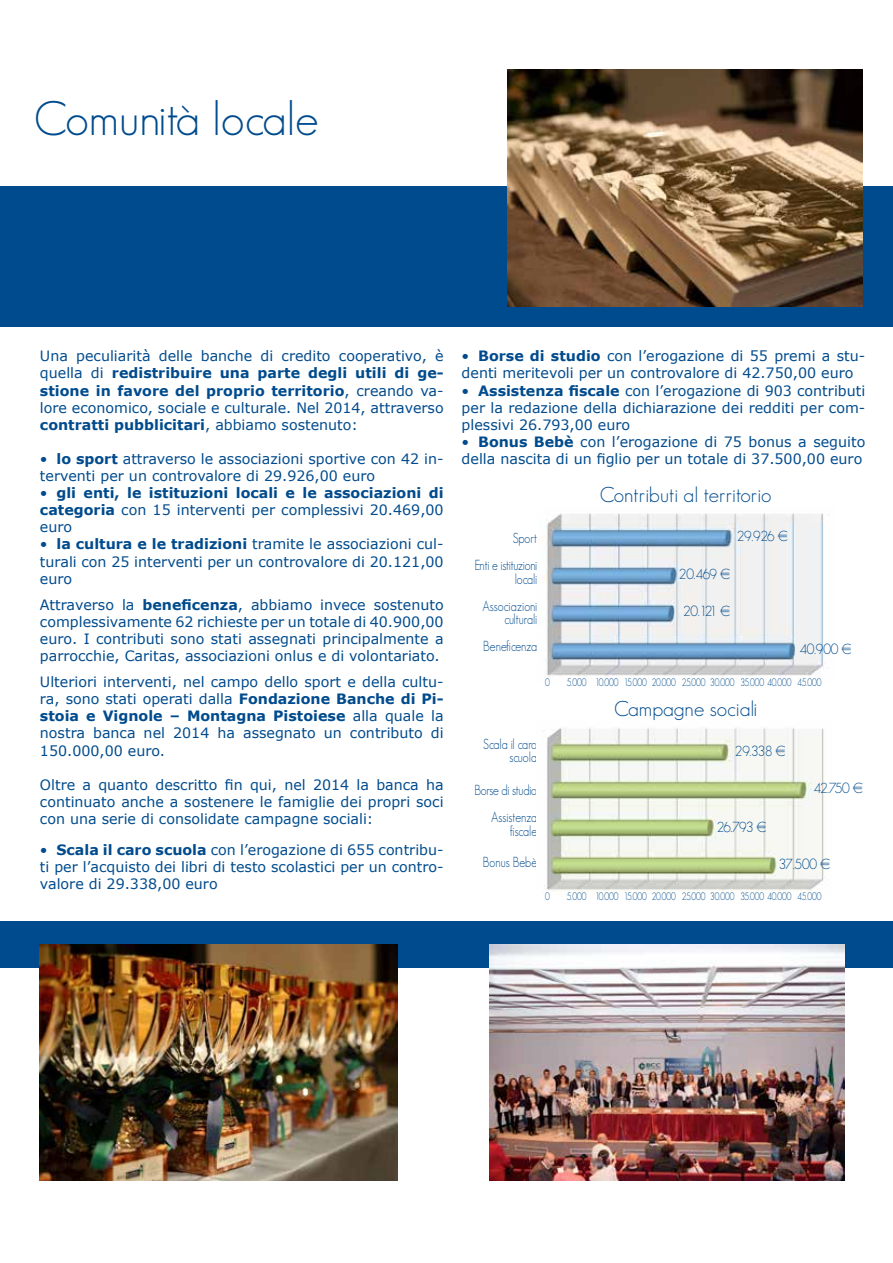
<style>
.page{position:relative;width:893px;height:1263px;background:#fff}
.page>*{position:absolute;margin:0;border:0;box-sizing:border-box;transform-origin:0 0}
.t1{font:300 47.25px "Geosans";color:#004b8d}
.t2{font:300 21px "Geosans";color:#004b8d}
.t3{font:14.25px/17.1px "Verdana";color:#004b8d;text-align:justify}
.t4{font:700 14.25px/17.1px "Verdana";color:#004b8d;text-align:justify}
.t5{font:300 14.25px/27px "Geosans";color:#004b8d;text-align:right;scale:.83 1}
.t6{font:300 14.25px "Geosans";color:#004b8d;scale:.96 1}
.t7{font:300 14.25px/27px "Geosans";letter-spacing:-.02em;color:#004b8d;text-align:right;scale:.83 1}
.t8{font:300 10.5px "Geosans";color:#004b8d;scale:.8 1}
.s1{font-weight:700}
.s2{font-weight:400}
</style>
<div class="page">
<div style="left:0;top:186px;width:893px;height:141px;background:#004b8d"></div>
<div style="left:0;top:921px;width:893px;height:46px;background:#004b8d"></div>
<img style="left:489px;top:944px;width:356px;height:237px">
<img style="left:40px;top:944px;width:357px;height:237px">
<img style="left:508px;top:70px;width:355px;height:236px">
<img style="left:544px;top:513px;width:280px;height:164px">
<img style="left:543px;top:728px;width:282px;height:164px">
<h1 class="t1" style="left:34px;top:92px;width:286px">Comunità locale</h1>
<p class="t3" style="left:40px;top:347px;width:405px">Una peculiarità delle banche di credito cooperativo, è quella di <span class="s1">redistribuire una parte degli utili di ge&shy;stione in favore del proprio territorio</span>, creando va&shy;lore economico, sociale e culturale. Nel 2014, attraverso <span class="s1">contratti pubblicitari</span>, abbiamo sostenuto:</p>
<p class="t3" style="left:40px;top:450px;width:405px">• <span class="s1">lo sport</span> attraverso le associazioni sportive con 42 in&shy;terventi per un controvalore di 29.926,00 euro</p>
<p class="t4" style="left:40px;top:484px;width:405px"><span class="s2">•</span> gli enti, le istituzioni locali e le associazioni di categoria <span class="s2">con 15 interventi per complessivi 20.469,00 euro</span></p>
<p class="t3" style="left:40px;top:535px;width:405px">• <span class="s1">la cultura e le tradizioni</span> tramite le associazioni cul&shy;turali con 25 interventi per un controvalore di 20.121,00 euro</p>
<p class="t3" style="left:40px;top:595px;width:405px">Attraverso la <span class="s1">beneficenza</span>, abbiamo invece sostenuto complessivamente 62 richieste per un totale di 40.900,00 euro. I contributi sono stati assegnati principalmente a parrocchie, Caritas, associazioni onlus e di volontariato.</p>
<p class="t3" style="left:40px;top:673px;width:405px">Ulteriori interventi, nel campo dello sport e della cultu&shy;ra, sono stati operati dalla <span class="s1">Fondazione Banche di Pi&shy;stoia e Vignole – Montagna Pistoiese</span> alla quale la nostra banca nel 2014 ha assegnato un contributo di 150.000,00 euro.</p>
<p class="t3" style="left:40px;top:775px;width:405px">Oltre a quanto descritto fin qui, nel 2014 la banca ha continuato anche a sostenere le famiglie dei propri soci con una serie di consolidate campagne sociali:</p>
<p class="t3" style="left:40px;top:840px;width:405px">• <span class="s1">Scala il caro scuola</span> con l’erogazione di 655 contribu&shy;ti per l’acquisto dei libri di testo scolastici per un contro&shy;valore di 29.338,00 euro</p>
<p class="t3" style="left:462px;top:347px;width:405px">• <span class="s1">Borse di studio</span> con l’erogazione di 55 premi a stu&shy;denti meritevoli per un controvalore di 42.750,00 euro</p>
<p class="t3" style="left:462px;top:381px;width:405px">• <span class="s1">Assistenza fiscale</span> con l’erogazione di 903 contributi per la redazione della dichiarazione dei redditi per com&shy;plessivi 26.793,00 euro</p>
<p class="t3" style="left:462px;top:433px;width:405px">• <span class="s1">Bonus Bebè</span> con l’erogazione di 75 bonus a seguito della nascita di un figlio per un totale di 37.500,00 euro</p>
<h2 class="t2" style="left:600px;top:483px;width:173px">Contributi al territorio</h2>
<p class="t7" style="left:475px;top:525px;width:77px">Sport<br>Enti e istituzioni</p>
<p class="t5" style="left:482px;top:565px;width:67px">locali<br>Associazioni</p>
<p class="t5" style="left:483px;top:606px;width:66px">culturali<br>Beneficenza</p>
<p class="t6" style="left:737px;top:529px;width:54px">29.926 €</p>
<p class="t6" style="left:679px;top:566px;width:55px">20.469 €</p>
<p class="t6" style="left:683px;top:603px;width:50px">20.121 €</p>
<p class="t6" style="left:799px;top:641px;width:56px">40.900 €</p>
<p class="t5" style="left:483px;top:737px;width:66px;line-height:13.5px">Scala il caro scuola</p>
<p class="t7" style="left:475px;top:777px;width:77px">Borse di studio<br>Assistenza</p>
<p class="t5" style="left:510px;top:817px;width:34px">fiscale</p>
<p class="t5" style="left:483px;top:849px;width:67px">Bonus Bebè</p>
<p class="t8" style="left:545px;top:676px;width:7px">0</p>
<p class="t8" style="left:567px;top:676px;width:319px">5.000 10.000 15.000 20.000 25.000 30.000 35.000 40.000 45.000</p>
<h2 class="t2" style="left:614px;top:697px;width:145px">Campagne sociali</h2>
<p class="t6" style="left:735px;top:743px;width:54px">29.338 €</p>
<p class="t6" style="left:717px;top:819px;width:53px">26.793 €</p>
<p class="t6" style="left:813px;top:780px;width:53px">42.750 €</p>
<p class="t6" style="left:779px;top:856px;width:55px">37.500 €</p>
<p class="t8" style="left:545px;top:891px;width:7px">0</p>
<p class="t8" style="left:567px;top:891px;width:319px">5.000 10.000 15.000 20.000 25.000 30.000 35.000 40.000 45.000</p>
</div>
